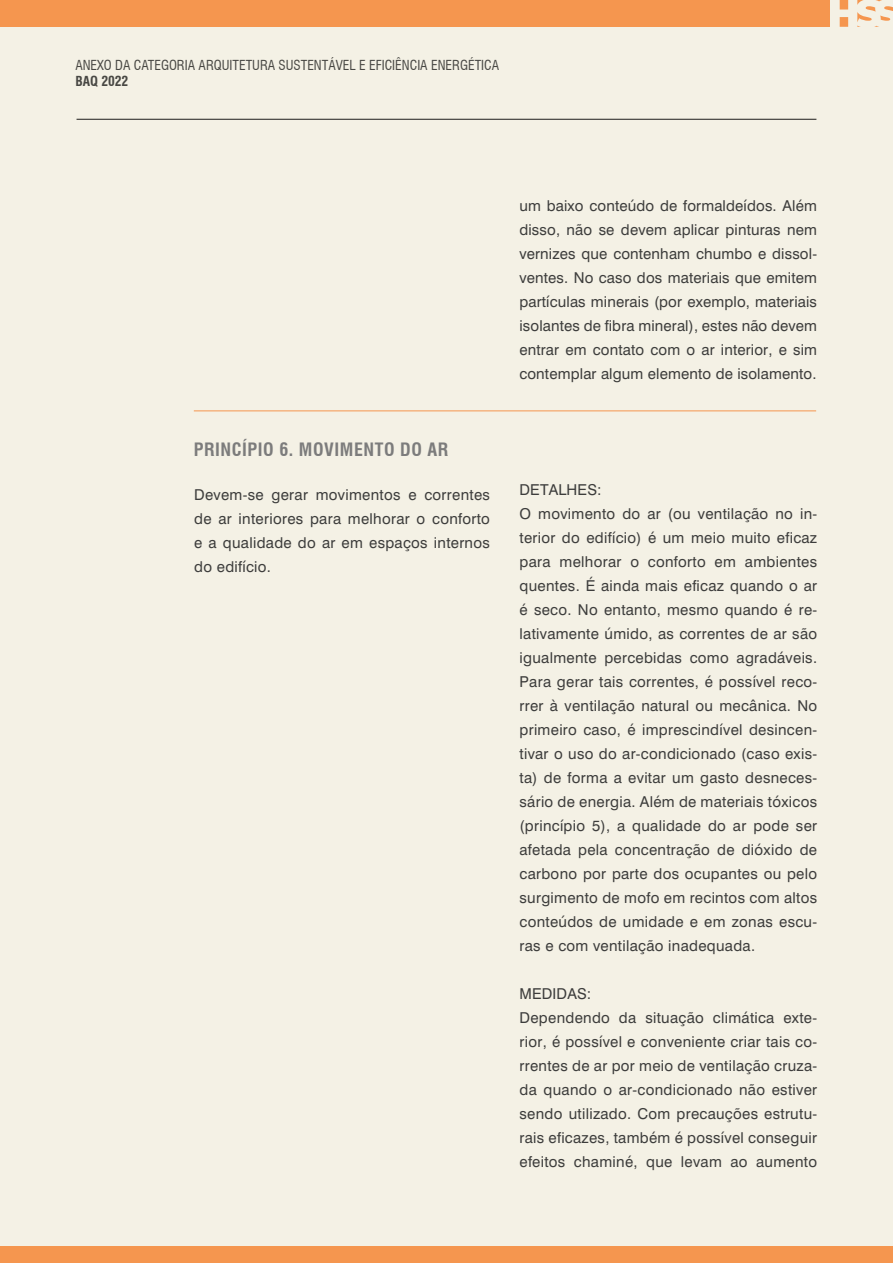
<style>
.page{position:relative;width:893px;height:1263px;background:#fff}
.page>*{position:absolute;margin:0;border:0;box-sizing:border-box;transform-origin:0 0}
.t1{font:700 condensed 18px "Swiss 721 BT";letter-spacing:.03em;color:#7c7c7c}
.t2{font:15px/24px "Swiss 721 BT";letter-spacing:.02em;color:#3d3d3c;text-align:justify}
.t3{font:condensed 13.5px "Swiss 721 BT";color:#1d1d1b}
.t4{font:700 condensed 13.5px "Swiss 721 BT";color:#1d1d1b}
</style>
<div class="page">
<div style="left:0;top:0;width:893px;height:1262px;background:#f4f1e5"></div>
<hr style="left:77px;top:119px;width:739px;height:1px;background:#1d1d1b">
<div style="left:0;top:1247px;width:893px;height:16px;background:#f5964f"></div>
<div style="left:0;top:0;width:810px;height:27px;background:#f5964f"></div>
<div style="left:803px;top:0;width:27px;height:27px;background:#f5964f"></div>
<svg style="left:840px;top:0;width:53px;height:27px"></svg>
<hr style="left:194px;top:410px;width:622px;height:1px;background:#f5964f">
<p class="t3" style="left:75px;top:57px;width:425px">ANEXO DA CATEGORIA ARQUITETURA SUSTENTÁVEL E EFICIÊNCIA ENERGÉTICA</p>
<p class="t4" style="left:75px;top:73px;width:55px">BAQ 2022</p>
<p class="t1" style="left:194px;top:439px;width:256px">PRINCÍPIO 6. MOVIMENTO DO AR</p>
<p class="t2" style="left:194px;top:482px;width:297px">Devem-se gerar movimentos e correntes de ar interiores para melhorar o conforto e a qualidade do ar em espaços internos do edifício.</p>
<p class="t2" style="left:519px;top:193px;width:299px">um baixo conteúdo de formaldeídos. Além disso, não se devem aplicar pinturas nem vernizes que contenham chumbo e dissol&shy;ventes. No caso dos materiais que emitem partículas minerais (por exemplo, materiais isolantes de fibra mineral), estes não devem entrar em contato com o ar interior, e sim contemplar algum elemento de isolamento.</p>
<p class="t2" style="left:519px;top:477px;width:299px;text-align:left">DETALHES:<br>O movimento do ar (ou ventilação no in&shy;terior do edifício) é um meio muito eficaz para melhorar o conforto em ambientes quentes. É ainda mais eficaz quando o ar é seco. No entanto, mesmo quando é re&shy;lativamente úmido, as correntes de ar são igualmente percebidas como agradáveis.<br>Para gerar tais correntes, é possível reco&shy;rrer à ventilação natural ou mecânica. No primeiro caso, é imprescindível desincen&shy;tivar o uso do ar-condicionado (caso exis&shy;ta) de forma a evitar um gasto desneces&shy;sário de energia. Além de materiais tóxicos (princípio 5), a qualidade do ar pode ser afetada pela concentração de dióxido de carbono por parte dos ocupantes ou pelo surgimento de mofo em recintos com altos conteúdos de umidade e em zonas escu&shy;ras e com ventilação inadequada.</p>
<p class="t2" style="left:519px;top:981px;width:299px;text-align:left">MEDIDAS:<br>Dependendo da situação climática exte&shy;rior, é possível e conveniente criar tais co&shy;rrentes de ar por meio de ventilação cruza&shy;da quando o ar-condicionado não estiver sendo utilizado. Com precauções estrutu&shy;rais eficazes, também é possível conseguir efeitos chaminé, que levam ao aumento</p>
</div>
